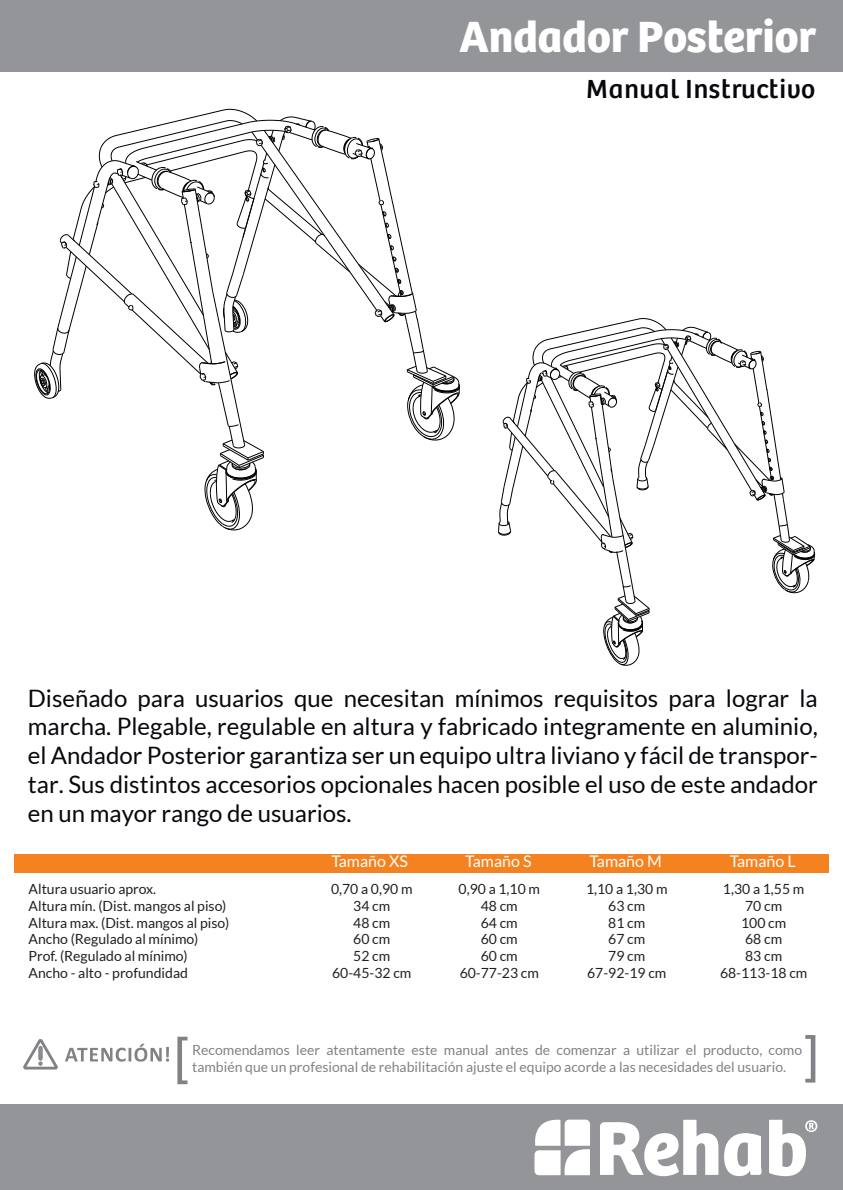
<style>
.page{position:relative;width:843px;height:1190px;background:#fff}
.page>*{position:absolute;margin:0;border:0;box-sizing:border-box;transform-origin:0 0}
.t1{font:700 45.4px "Bree";color:#fff}
.t2{font:27.2px "Bree";letter-spacing:.025em;color:#06080c}
.t3{font:24px/28.8px "Lato";color:#06080c;text-align:justify}
.t4{font:16px "Lato";color:#fff}
.t5{font:14px/16.8px "Lato";color:#231f20;text-align:center}
.t6{font:14px/16.8px "Lato";color:#808285}
</style>
<div class="page">
<div style="left:0;top:0;width:842px;height:71px;background:#939598"></div>
<div style="left:0;top:1105px;width:842px;height:85px;background:#939598"></div>
<svg style="left:600px;top:1120px;width:162px;height:56px"></svg>
<svg style="left:769px;top:1120px;width:47px;height:56px"></svg>
<svg style="left:534px;top:1119px;width:55px;height:56px"></svg>
<svg style="left:498px;top:318px;width:316px;height:348px"></svg>
<svg style="left:34px;top:109px;width:426px;height:422px"></svg>
<div style="left:15px;top:854px;width:813px;height:18px;background:#f58220"></div>
<svg style="left:177px;top:1037px;width:10px;height:47px"></svg>
<svg style="left:805px;top:1035px;width:9px;height:48px"></svg>
<svg style="left:23px;top:1039px;width:146px;height:31px"></svg>
<h1 class="t1" style="left:459px;top:9px;width:358px">Andador Posterior</h1>
<h2 class="t2" style="left:585px;top:72px;width:231px">Manual Instructivo</h2>
<p class="t3" style="left:28px;top:683px;width:791px">Diseñado para usuarios que necesitan mínimos requisitos para lograr la marcha. Plegable, regulable en altura y fabricado integramente en aluminio, el Andador Posterior garantiza ser un equipo ultra liviano y fácil de transpor&shy;tar. Sus distintos accesorios opcionales hacen posible el uso de este andador en un mayor rango de usuarios.</p>
<p class="t4" style="left:331px;top:853px;width:78px">Tamaño XS</p>
<p class="t4" style="left:465px;top:853px;width:68px">Tamaño S</p>
<p class="t4" style="left:589px;top:853px;width:74px">Tamaño M</p>
<p class="t4" style="left:729px;top:853px;width:67px">Tamaño L</p>
<p class="t5" style="left:458px;top:880px;width:83px">0,90 a 1,10 m<br>48 cm<br>64 cm<br>60 cm<br>60 cm<br>60-77-23 cm</p>
<p class="t5" style="left:585px;top:880px;width:83px">1,10 a 1,30 m<br>63 cm<br>81 cm<br>67 cm<br>79 cm<br>67-92-19 cm</p>
<p class="t5" style="left:719px;top:880px;width:89px">1,30 a 1,55 m<br>70 cm<br>100 cm<br>68 cm<br>83 cm<br>68-113-18 cm</p>
<p class="t5" style="left:29px;top:880px;width:202px;text-align:left">Altura usuario aprox.<br>Altura mín. (Dist. mangos al piso)<br>Altura max. (Dist. mangos al piso)<br>Ancho (Regulado al mínimo)<br>Prof. (Regulado al mínimo)<br>Ancho - alto - profundidad</p>
<p class="t5" style="left:331px;top:880px;width:83px">0,70 a 0,90 m<br>34 cm<br>48 cm<br>60 cm<br>52 cm<br>60-45-32 cm</p>
<p class="t6" style="left:192px;top:1041px;width:611px">Recomendamos leer atentamente este manual antes de comenzar a utilizar el producto, como también que un profesional de rehabilitación ajuste el equipo acorde a las necesidades del usuario.</p>
</div>
